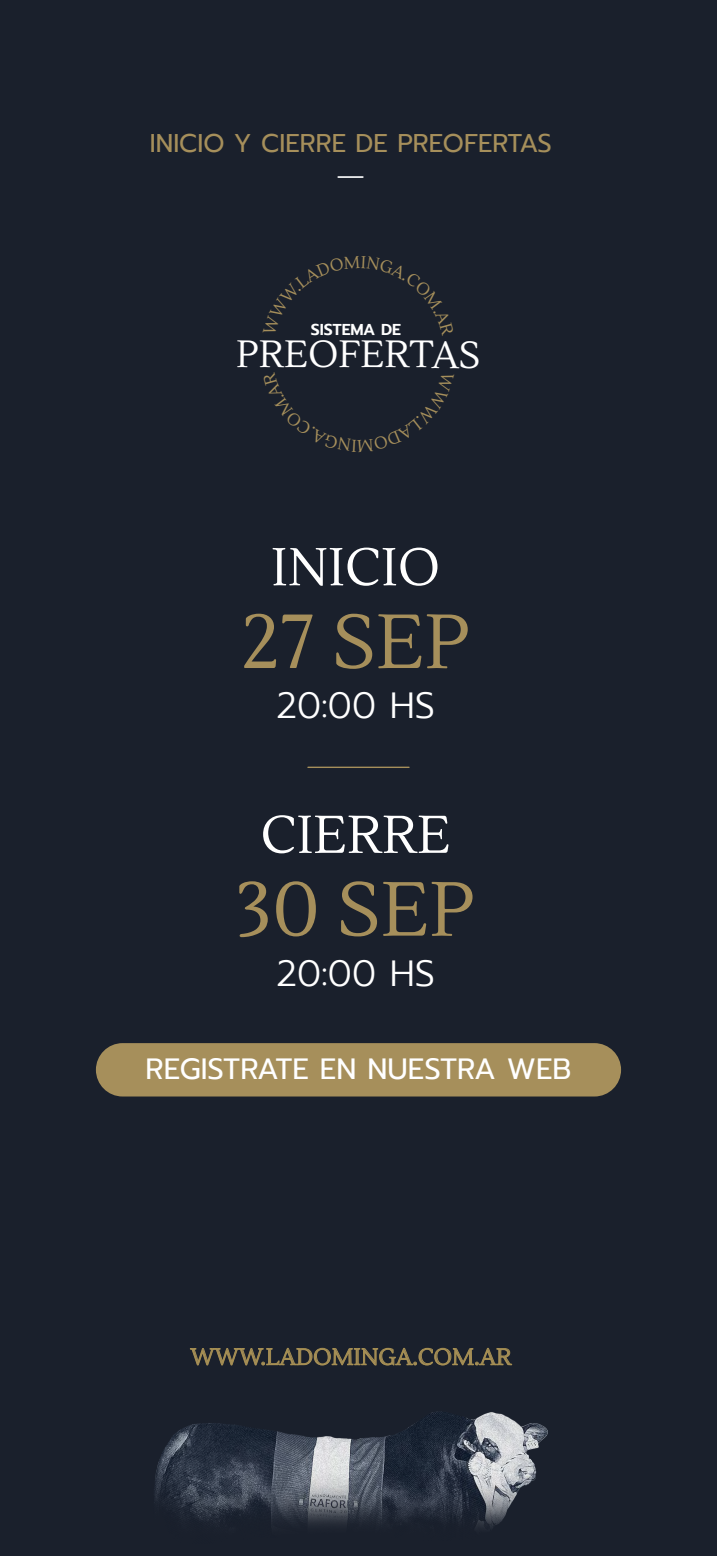
<style>
.page{position:relative;width:717px;height:1556px;background:#1a202c}
.page>*{position:absolute;margin:0;border:0;box-sizing:border-box;transform-origin:0 0}
.t1{font:76.38px "Lustria";color:#a68f5b}
.t2{font:52.88px "Lustria";color:#fff}
.t3{font:37.94px "Lustria";letter-spacing:-.005em;color:#fff}
.t4{font:300 36.31px "Prompt";color:#fff}
.t5{font:29.25px "Prompt";color:#fff}
.t6{font:25.56px "Prompt";color:#a68f5b}
.t7{font:23.56px "Lustria";color:#fff}
.t8{font:23px "Lustria";color:#a68f5b}
.t9{font:600 15.75px "Prompt";letter-spacing:-.01em;color:#fff}
</style>
<div class="page">
<img style="left:154px;top:1411px;width:393px;height:117px">
<svg style="left:190px;top:1347px;width:322px;height:19px"></svg>
<div style="left:96px;top:1043px;width:525px;height:53px;background:#a68f5b;border-radius:27px"></div>
<hr style="left:308px;top:766px;width:101px;height:2px;background:#a68f5b">
<p class="t6" style="left:150px;top:125px;width:403px">INICIO Y CIERRE DE PREOFERTAS</p>
<p class="t7" style="left:336px;top:161px;width:31px">—</p>
<p class="t9" style="left:311px;top:318px;width:92px">SISTEMA DE</p>
<h3 class="t3" style="left:236px;top:331px;width:246px">PREOFERTAS</h3>
<h2 class="t2" style="left:271px;top:535px;width:171px">INICIO</h2>
<h1 class="t1" style="left:241px;top:595px;width:230px">27 SEP</h1>
<h3 class="t4" style="left:276px;top:680px;width:161px">20:00 HS</h3>
<h2 class="t2" style="left:260px;top:802px;width:192px">CIERRE</h2>
<h1 class="t1" style="left:236px;top:862px;width:240px">30 SEP</h1>
<h3 class="t4" style="left:276px;top:948px;width:161px">20:00 HS</h3>
<p class="t5" style="left:145px;top:1048px;width:428px">REGISTRATE EN NUESTRA WEB</p>
<p class="t8" style="left:190px;top:1342px;width:322px">WWW.LADOMINGA.COM.AR</p>
</div>
